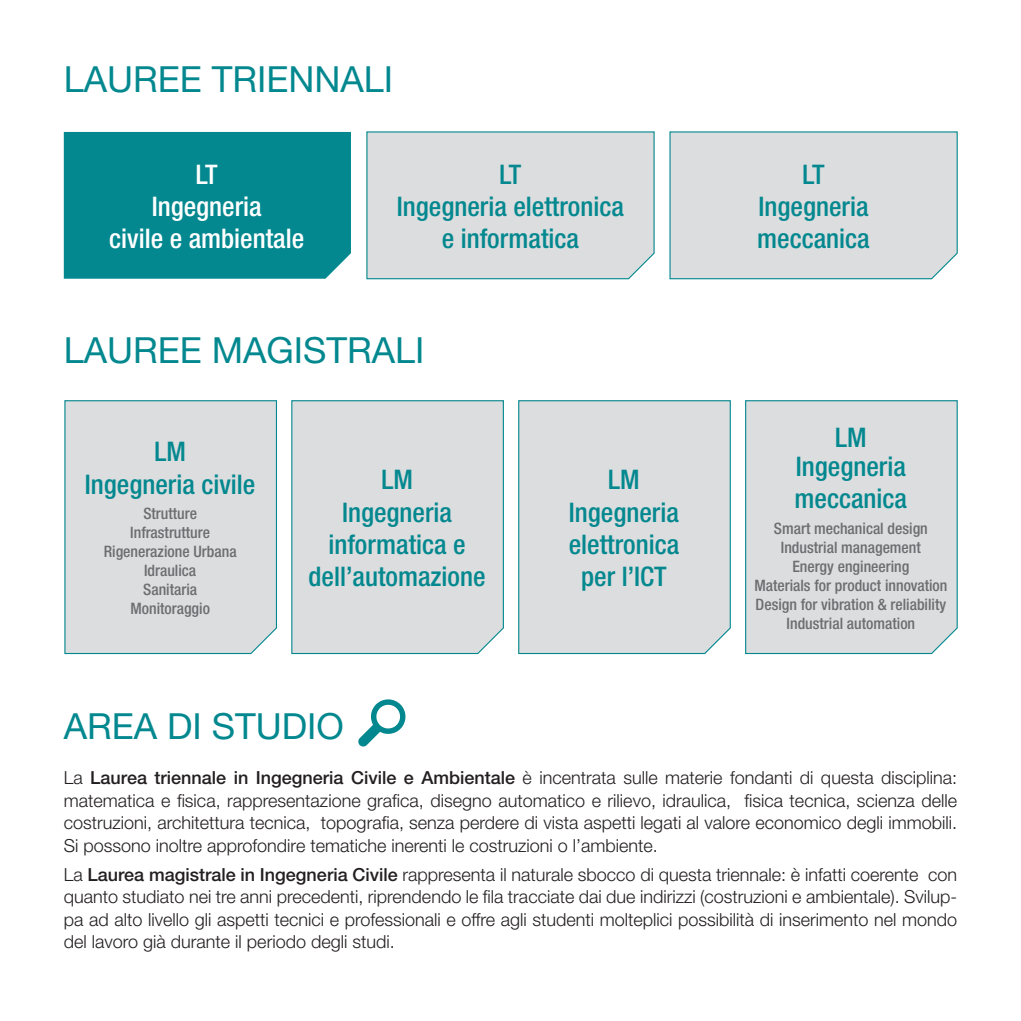
<style>
.page{position:relative;width:1021px;height:1021px;background:#fff}
.page>*{position:absolute;margin:0;border:0;box-sizing:border-box;transform-origin:0 0}
.t1{font:36px "Helvetica Neue";color:#03888f}
.t2{font:500 condensed 27px/32.4px "Helvetica Neue";color:#03888f;text-align:center}
.t3{font:500 condensed 27px/32.4px "Helvetica Neue";color:#fff;text-align:center}
.t4{font:300 18px/22.5px "Helvetica Neue";color:#231f20;text-align:justify}
.t5{font:500 condensed 15.75px/18.9px "Helvetica Neue";color:#6c6d70;text-align:center}
.s1{font-weight:500}
</style>
<div class="page">
<svg style="left:358px;top:699px;width:48px;height:48px"></svg>
<div style="left:64px;top:132px;width:287px;height:147px;background:#03888f"></div>
<div style="left:366px;top:131px;width:289px;height:149px;background:#dcdddf"></div>
<div style="left:64px;top:400px;width:213px;height:254px;background:#dcdddf"></div>
<div style="left:518px;top:400px;width:213px;height:254px;background:#dcdddf"></div>
<div style="left:291px;top:400px;width:213px;height:254px;background:#dcdddf"></div>
<div style="left:745px;top:400px;width:213px;height:254px;background:#dcdddf"></div>
<div style="left:669px;top:131px;width:289px;height:149px;background:#dcdddf"></div>
<h1 class="t1" style="left:64px;top:58px;width:331px">LAUREE TRIENNALI</h1>
<h2 class="t3" style="left:109px;top:157px;width:196px">LT<br>Ingegneria<br>civile e ambientale</h2>
<h2 class="t2" style="left:397px;top:157px;width:228px">LT<br>Ingegneria elettronica e informatica</h2>
<h1 class="t1" style="left:64px;top:329px;width:362px">LAUREE MAGISTRALI</h1>
<h2 class="t2" style="left:85px;top:435px;width:172px">LM<br>Ingegneria civile</h2>
<p class="t5" style="left:104px;top:504px;width:134px">Strutture<br>Infrastrutture<br>Rigenerazione Urbana<br>Idraulica<br>Sanitaria<br>Monitoraggio</p>
<h2 class="t2" style="left:308px;top:463px;width:178px">LM<br>Ingegneria informatica e dell’automazione</h2>
<h2 class="t2" style="left:568px;top:463px;width:112px">LM<br>Ingegneria elettronica per l’ICT</h2>
<h2 class="t2" style="left:757px;top:157px;width:114px">LT<br>Ingegneria meccanica</h2>
<h2 class="t2" style="left:795px;top:422px;width:111px;line-height:29.2px">LM<br>Ingegneria</h2>
<h2 class="t2" style="left:794px;top:482px;width:114px">meccanica</h2>
<p class="t5" style="left:754px;top:519px;width:195px">Smart mechanical design<br>Industrial management<br>Energy engineering<br>Materials for product innovation<br>Design for vibration &amp; reliability<br>Industrial automation</p>
<h1 class="t1" style="left:64px;top:704px;width:282px">AREA DI STUDIO</h1>
<p class="t4" style="left:64px;top:766px;width:894px">La <span class="s1">Laurea triennale in Ingegneria Civile e Ambientale</span> è incentrata sulle materie fondanti di questa disciplina: matematica e fisica, rappresentazione grafica, disegno automatico e rilievo, idraulica, fisica tecnica, scienza delle costruzioni, architettura tecnica, topografia, senza perdere di vista aspetti legati al valore economico degli immobili.<br>Si possono inoltre approfondire tematiche inerenti le costruzioni o l’ambiente.</p>
<p class="t4" style="left:64px;top:862px;width:895px">La <span class="s1">Laurea magistrale in Ingegneria Civile</span> rappresenta il naturale sbocco di questa triennale: è infatti coerente con quanto studiato nei tre anni precedenti, riprendendo le fila tracciate dai due indirizzi (costruzioni e ambientale). Svilup&shy;pa ad alto livello gli aspetti tecnici e professionali e offre agli studenti molteplici possibilità di inserimento nel mondo del lavoro già durante il periodo degli studi.</p>
</div>
